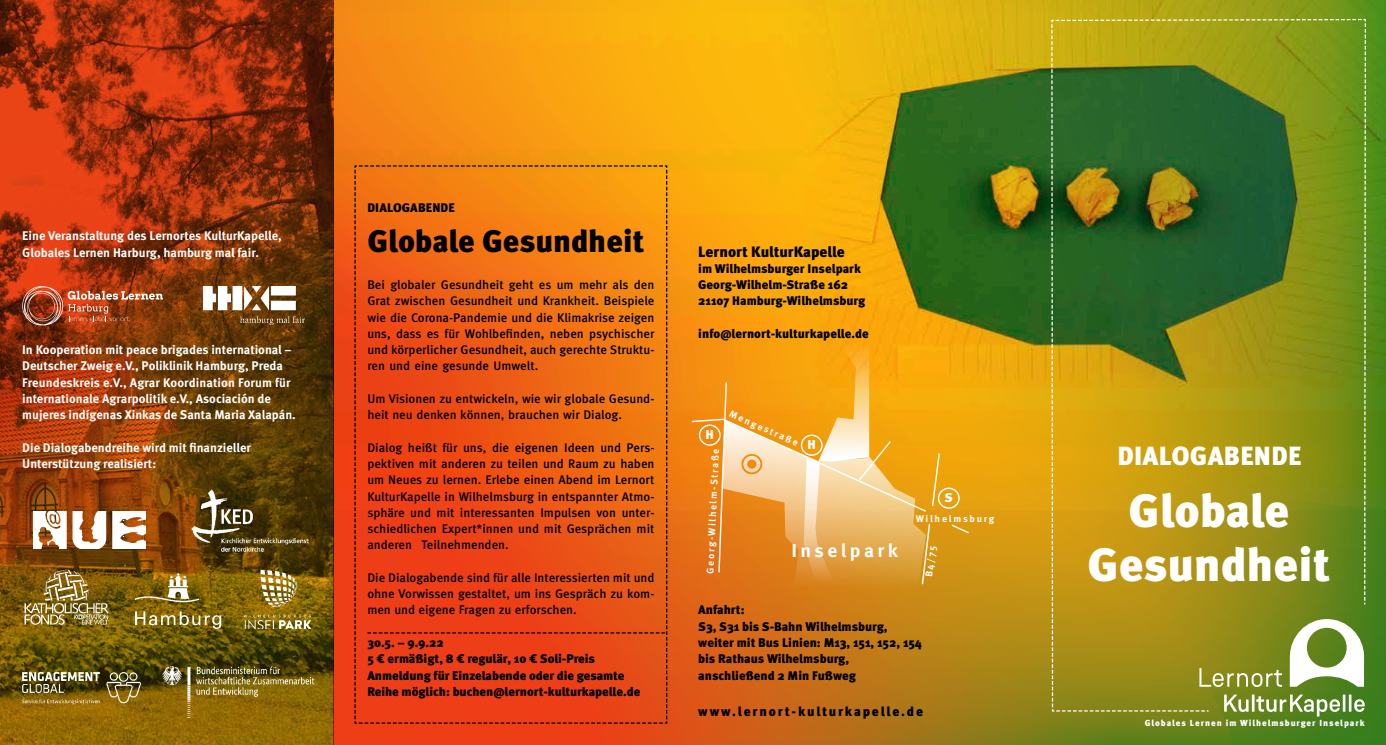
<style>
.page{position:relative;width:1386px;height:745px;background:#fff}
.page>*{position:absolute;margin:0;border:0;box-sizing:border-box;transform-origin:0 0}
.t1{font:900 46.75px/53.1px "Meta OT";color:#fff;text-align:center}
.t2{font:900 31.25px "Meta OT";color:#000}
.t3{font:900 26.25px "Meta OT";letter-spacing:.01em;color:#fff}
.t4{font:700 18.62px "Meta OT";letter-spacing:.18em;color:#fff}
.t5{font:900 15px "Meta OT";color:#000}
.t6{font:900 13.12px "Meta OT";letter-spacing:.135em;color:#000}
.t7{font:900 12.88px "Meta OT";color:#fff}
.t8{font:500 12.5px/16.2px "Meta OT";color:#000;text-align:justify}
.t9{font:900 12.5px/16.2px "Meta OT";letter-spacing:-.005em;color:#000}
.t10{font:700 12.5px/16.2px "Meta OT";color:#fff}
.t11{font:700 9.75px "Meta OT";color:#fff}
.t12{font:700 9.5px "Meta OT";letter-spacing:.175em;color:#fff}
.t13{font:900 8.75px "Meta OT";letter-spacing:.11em;color:#fff}
</style>
<div class="page">
<img style="left:333px;top:0;width:1052px;height:744px">
<img style="left:0;top:0;width:333px;height:744px">
<img style="left:241px;top:569px;width:75px;height:59px">
<img style="left:135px;top:573px;width:93px;height:55px">
<img style="left:34px;top:511px;width:111px;height:37px">
<div style="left:938px;top:487px;width:21px;height:21px;border:1px solid #fff;border-radius:50%"></div>
<svg style="left:690px;top:343px;width:250px;height:275px;background:#eca238"></svg>
<div style="left:801px;top:434px;width:21px;height:21px;border:1px solid #fff;border-radius:50%"></div>
<svg style="left:950px;top:523px;width:20px;height:11px"></svg>
<img style="left:156px;top:654px;width:162px;height:67px">
<img style="left:15px;top:666px;width:134px;height:43px">
<img style="left:192px;top:489px;width:117px;height:62px">
<img style="left:23px;top:563px;width:86px;height:62px">
<img style="left:22px;top:286px;width:141px;height:39px">
<svg style="left:1050px;top:18px;width:316px;height:693px;background:#818920"></svg>
<svg style="left:354px;top:165px;width:314px;height:558px;background:#ec5b14"></svg>
<img style="left:204px;top:286px;width:100px;height:38px">
<p class="t10" style="left:22px;top:228px;width:261px">Eine Veranstaltung des Lernortes KulturKapelle,<br>Globales Lernen Harburg, hamburg mal fair.</p>
<p class="t10" style="left:22px;top:341px;width:275px">In Kooperation mit peace brigades international – Deutscher Zweig V.e ., Poliklinik Hamburg, Preda Freundeskreis V.e ., Agrar Koordination Forum für internationale Agrarpolitik V.e ., Asociación de mujeres indígenas Xinkas de Santa Maria Xalapán.</p>
<p class="t10" style="left:22px;top:439px;width:230px">Die Dialogabendreihe wird mit finanzieller<br>Unterstützung realisiert:</p>
<p class="t9" style="left:367px;top:200px;width:89px">DIALOGABENDE</p>
<h2 class="t2" style="left:367px;top:222px;width:279px">Globale Gesundheit</h2>
<p class="t8" style="left:367px;top:276px;width:289px">Bei globaler Gesundheit geht es um mehr als den Grat zwischen Gesundheit und Krankheit. Beispiele wie die Corona-Pandemie und die Klimakrise zeigen uns, dass es für Wohlbefinden, neben psychischer</p>
<p class="t8" style="left:367px;top:358px;width:172px">ren und eine gesunde Umwelt.</p>
<p class="t8" style="left:367px;top:341px;width:288px">und körperlicher Gesundheit, auch gerechte Struktu-</p>
<p class="t8" style="left:367px;top:390px;width:289px">Um Visionen zu entwickeln, wie wir globale Gesund-</p>
<p class="t8" style="left:367px;top:406px;width:256px">heit neu denken können, brauchen wir Dialog.</p>
<p class="t8" style="left:367px;top:439px;width:289px">Dialog heißt für uns, die eigenen Ideen und Pers-</p>
<p class="t8" style="left:367px;top:471px;width:288px">um Neues zu lernen. Erlebe einen Abend im Lernort</p>
<p class="t8" style="left:367px;top:520px;width:288px">schiedlichen Expert*innen und mit Gesprächen mit</p>
<p class="t8" style="left:367px;top:455px;width:289px">pektiven mit anderen zu teilen und Raum zu haben</p>
<p class="t8" style="left:367px;top:488px;width:289px">KulturKapelle in Wilhelmsburg in entspannter Atmo-</p>
<p class="t8" style="left:421px;top:536px;width:89px">Teilnehmenden.</p>
<p class="t8" style="left:367px;top:504px;width:289px">sphäre und mit interessanten Impulsen von unter-</p>
<p class="t8" style="left:367px;top:536px;width:46px">anderen</p>
<p class="t8" style="left:367px;top:569px;width:289px">Die Dialogabende sind für alle Interessierten mit und</p>
<p class="t8" style="left:367px;top:601px;width:211px">men und eigene Fragen zu erforschen.</p>
<p class="t8" style="left:367px;top:585px;width:289px">ohne Vorwissen gestaltet, um ins Gespräch zu kom-</p>
<p class="t9" style="left:367px;top:634px;width:274px">30.5. – 9.9.22<br>€5 ermäßigt 8, € regulär, 10 € Soli-Preis Anmeldung für Einzelabende oder die gesamte Reihe möglich: buchen@lernort-kulturkapelle.de</p>
<p class="t5" style="left:698px;top:242px;width:148px">Lernort KulturKapelle</p>
<p class="t9" style="left:698px;top:261px;width:168px">im Wilhelmsburger Inselpark<br>Georg-Wilhelm-Straße 162<br>21107 Hamburg-Wilhelmsburg</p>
<p class="t9" style="left:698px;top:326px;width:172px">info@lernort-kulturkapelle.de</p>
<p class="t7" style="left:705px;top:427px;width:10px">H</p>
<p class="t11" style="left:703px;top:573px;width:126px;rotate:-87deg">Georg-Wilhelm-Straße</p>
<p class="t12" style="left:732px;top:408px;width:75px;rotate:23deg">Mengestraße</p>
<p class="t7" style="left:807px;top:437px;width:10px">H</p>
<h3 class="t4" style="left:791px;top:538px;width:108px">Inselpark</h3>
<p class="t7" style="left:944px;top:490px;width:10px">S</p>
<p class="t12" style="left:915px;top:512px;width:80px">Wilhelmsburg</p>
<p class="t11" style="left:922px;top:575px;width:33px;rotate:-83deg">B4/75</p>
<p class="t9" style="left:698px;top:602px;width:225px">Anfahrt:<br>S3, S31 bis S-Bahn Wilhelmsburg, weiter mit Bus Linien M: 13, 151, 152, 154 bis Rathaus Wilhelmsburg, anschließend 2 Min Fußweg</p>
<p class="t6" style="left:698px;top:702px;width:226px">www.lernort-kulturkapelle.de</p>
<h3 class="t3" style="left:1117px;top:439px;width:185px">DIALOGABENDE</h3>
<h1 class="t1" style="left:1087px;top:486px;width:244px">Globale<br>Gesundheit</h1>
<p class="t13" style="left:1144px;top:717px;width:221px">Globales Lernen im Wilhelmsburger Inselpark</p>
</div>
